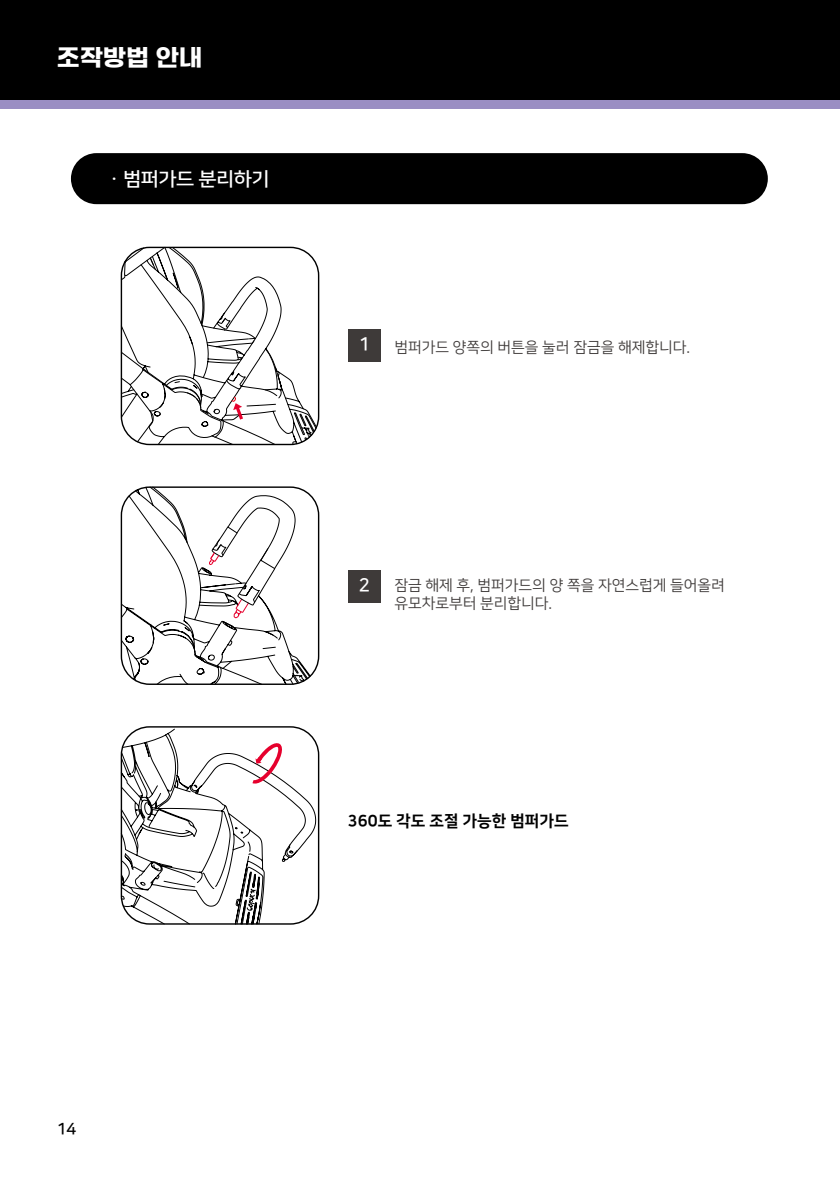
<style>
.page{position:relative;width:840px;height:1191px;background:#fff}
.page>*{position:absolute;margin:0;border:0;box-sizing:border-box;transform-origin:0 0}
.t1{font:24px "Gmarket Sans TTF Bold";color:#fff}
.t2{font:19px "Nanum Square B";letter-spacing:-.025em;color:#fff;scale:1.05 1}
.t3{font:18.4px "Nanum Square B";color:#fff}
.t4{font:16px "Nanum Square EB";color:#000}
.t5{font:16px "Nanum Square B";color:#000}
.t6{font:15px/18px "Nanum Square R";color:#3e3a39}
</style>
<div class="page">
<div style="left:0;top:99px;width:839px;height:10px;background:#9a8ec3"></div>
<div style="left:0;top:0;width:839px;height:100px;background:#000"></div>
<div style="left:71px;top:153px;width:696px;height:51px;background:#000;border-radius:26px"></div>
<svg style="left:120px;top:246px;width:197px;height:199px"></svg>
<svg style="left:120px;top:488px;width:191px;height:197px"></svg>
<div style="left:121px;top:486px;width:198px;height:199px;border:1px solid #000;border-radius:28px"></div>
<svg style="left:120px;top:728px;width:196px;height:197px"></svg>
<div style="left:348px;top:329px;width:32px;height:33px;background:#3e3a39"></div>
<div style="left:348px;top:570px;width:32px;height:33px;background:#3e3a39"></div>
<h1 class="t1" style="left:57px;top:44px;width:147px">조작방법 안내</h1>
<p class="t2" style="left:105px;top:169px;width:158px">ㆍ범퍼가드 분리하기</p>
<p class="t3" style="left:358px;top:335px;width:13px">1</p>
<p class="t6" style="left:394px;top:338px;width:297px">범퍼가드 양쪽의 버튼을 눌러 잠금을 해제합니다.</p>
<p class="t3" style="left:358px;top:576px;width:13px">2</p>
<p class="t6" style="left:394px;top:576px;width:332px">잠금 해제 후, 범퍼가드의 양 쪽을 자연스럽게 들어올려 유모차로부터 분리합니다.</p>
<p class="t4" style="left:348px;top:812px;width:222px">360도 각도 조절 가능한 범퍼가드</p>
<p class="t5" style="left:57px;top:1120px;width:21px">14</p>
</div>
